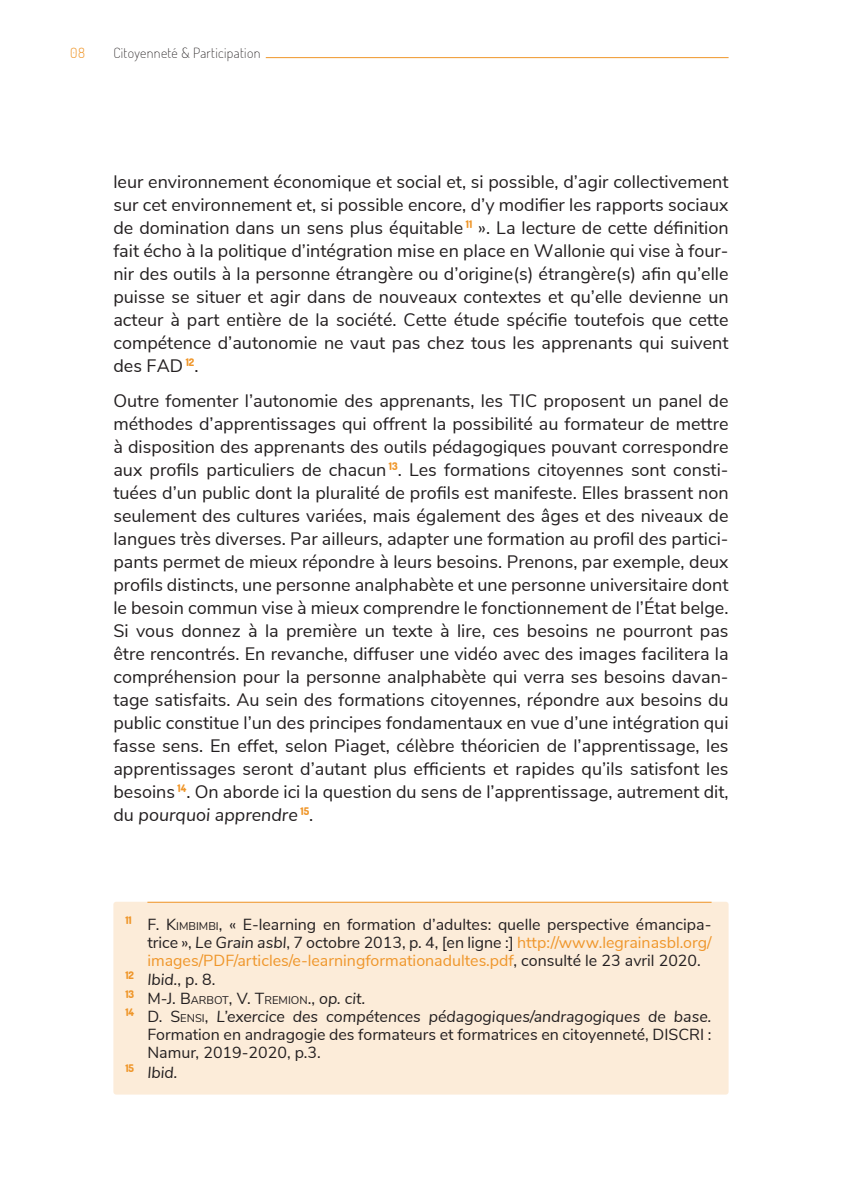
<style>
.page{position:relative;width:842px;height:1191px;background:#fff}
.page>*{position:absolute;margin:0;border:0;box-sizing:border-box;transform-origin:0 0}
.t1{font:18px/23px "Nunito Sans";color:#231f20;text-align:justify}
.t2{font:16px "Nunito Sans";color:#231f20}
.t3{font:italic 16px "Nunito Sans";color:#231f20}
.t4{font:16px "Nunito Sans";color:#ef962a}
.t5{font:200 14px "Dosis";letter-spacing:.025em;color:#231f20}
.t6{font:300 14px "Dosis";color:#ef962a}
.t7{font:11.2px "Nunito Sans";color:#231f20}
.s1{font-style:italic}
.s2{font-style:inherit}
.s3{font-size:11.2px}
.s4{color:#ef962a}
.s5{color:#231f20}
.s6{font-style:normal}
.s7{font-size:16px}
.s8{font-style:italic;font-size:16px}
.s9{font-style:normal;font-size:11.2px}
</style>
<div class="page">
<hr style="left:113px;top:57px;width:616px;height:1px;background:#ef962a">
<div style="left:108px;top:52px;width:158px;height:10px;background:#fff"></div>
<div style="left:113px;top:901px;width:616px;height:193px;background:#fcecd9;border-radius:3px"></div>
<hr style="left:147px;top:901px;width:564px;height:1px;background:#ef962a">
<p class="t6" style="left:70px;top:44px;width:16px">08</p>
<p class="t5" style="left:113px;top:44px;width:149px">Citoyenneté &amp; Participation</p>
<p class="t1" style="left:113px;top:169px;width:617px">leur environnement économique et social et, si possible, d’agir collectivement sur cet environnement et, si possible encore, d’y modifier les rapports sociaux de domination dans un sens plus équitable <sup>11</sup> ». La lecture de cette définition fait écho à la politique d’intégration mise en place en Wallonie qui vise à four&shy;nir des outils à la personne étrangère ou d’origine(s) étrangère(s) afin qu’elle puisse se situer et agir dans de nouveaux contextes et qu’elle devienne un acteur à part entière de la société. Cette étude spécifie toutefois que cette compétence d’autonomie ne vaut pas chez tous les apprenants qui suivent des FAD <sup>12</sup>.</p>
<p class="t1" style="left:113px;top:388px;width:617px">Outre fomenter l’autonomie des apprenants, les TIC proposent un panel de méthodes d’apprentissages qui offrent la possibilité au formateur de mettre à disposition des apprenants des outils pédagogiques pouvant correspondre aux profils particuliers de chacun <sup>13</sup>. Les formations citoyennes sont consti&shy;tuées d’un public dont la pluralité de profils est manifeste. Elles brassent non seulement des cultures variées, mais également des âges et des niveaux de langues très diverses. Par ailleurs, adapter une formation au profil des partici&shy;pants permet de mieux répondre à leurs besoins. Prenons, par exemple, deux profils distincts, une personne analphabète et une personne universitaire dont le besoin commun vise à mieux comprendre le fonctionnement de l’État belge.<br>Si vous donnez à la première un texte à lire, ces besoins ne pourront pas être rencontrés. En revanche, diffuser une vidéo avec des images facilitera la compréhension pour la personne analphabète qui verra ses besoins davan&shy;tage satisfaits. Au sein des formations citoyennes, répondre aux besoins du public constitue l’un des principes fondamentaux en vue d’une intégration qui fasse sens. En effet, selon Piaget, célèbre théoricien de l’apprentissage, les apprentissages seront d’autant plus efficients et rapides qu’ils satisfont les besoins <sup>14</sup>. On aborde ici la question du sens de l’apprentissage, autrement dit, du <span class="s1">pourquoi apprendre</span> <sup>15</sup>.</p>
<p class="t2" style="left:125px;top:912px;width:588px"><sup>11</sup> <span class="s2">F. K</span><span class="s3">IMBIMBI</span>, « E-learning en formation d’adultes: quelle perspective émancipa-</p>
<p class="t2" style="left:147px;top:930px;width:566px">trice », <span class="s1">Le Grain asbl</span>, 7 octobre 2013, p. 4, [en ligne :] <span class="s4">http://www.legrainasbl.org/</span></p>
<p class="t4" style="left:147px;top:948px;width:555px">images/PDF/articles/e-learningformationadultes.pdf<span class="s5">, consulté le 23 avril 2020.</span></p>
<p class="t3" style="left:125px;top:968px;width:91px"><sup>12</sup> Ibid.<span class="s6">, p. 8.</span></p>
<p class="t7" style="left:125px;top:992px;width:242px"><sup>13</sup> <span class="s7">M -J. B</span>ARBOT<span class="s7">, V. T</span>REMION<span class="s7">.,</span> <span class="s8">op. cit.</span></p>
<p class="t3" style="left:125px;top:1005px;width:588px"><sup>14</sup> <span class="s6">D. S</span><span class="s9">ENSI</span><span class="s6">,</span> L’exercice des compétences pédagogiques/andragogiques de base.</p>
<p class="t2" style="left:147px;top:1023px;width:566px">Formation en andragogie des formateurs et formatrices en citoyenneté, DISCRI :</p>
<p class="t2" style="left:147px;top:1041px;width:175px">Namur, 2019-2020, p.3.</p>
<p class="t3" style="left:125px;top:1060px;width:54px"><sup>15</sup> Ibid.</p>
</div>
